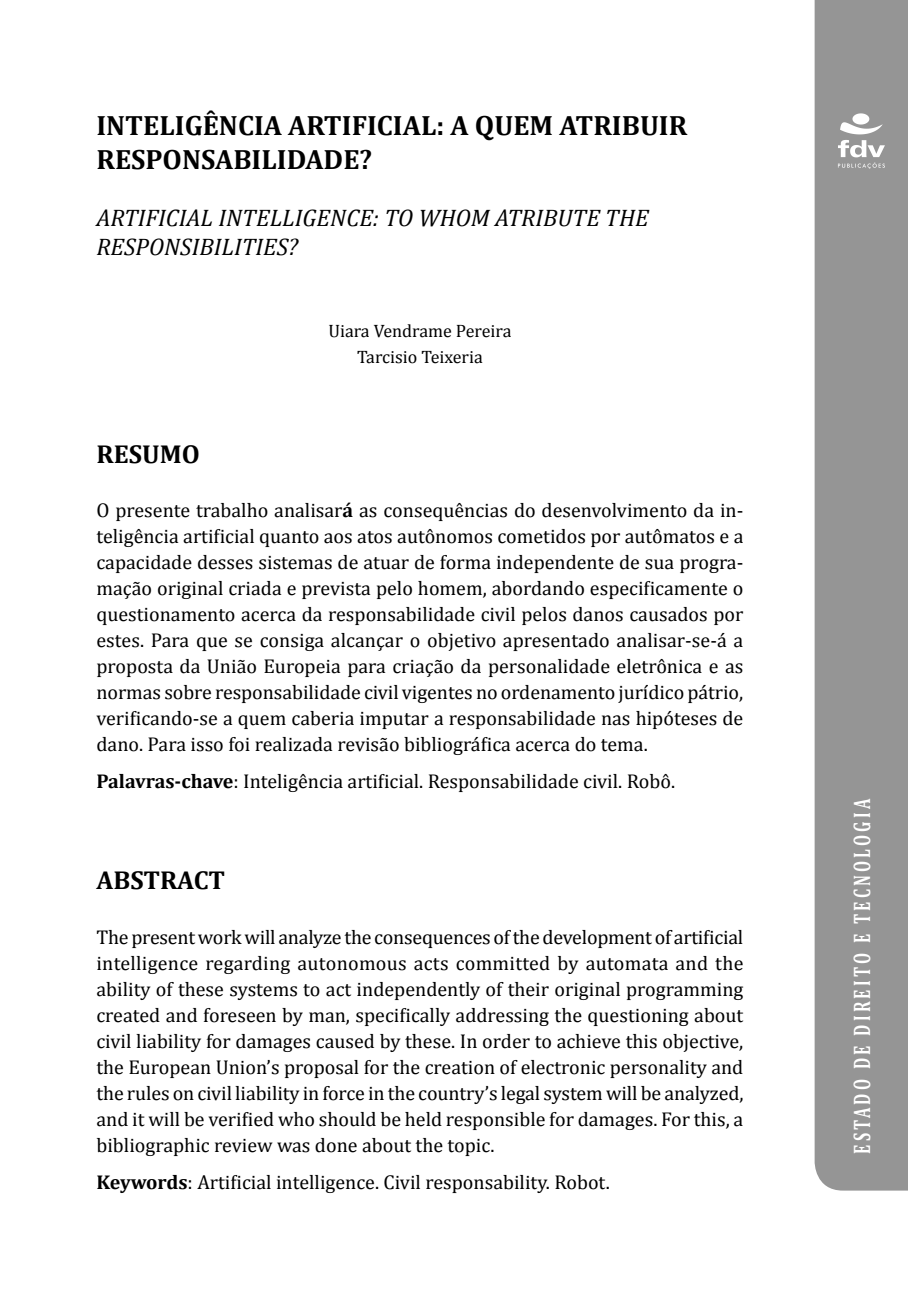
<style>
.page{position:relative;width:908px;height:1304px;background:#fff}
.page>*{position:absolute;margin:0;border:0;box-sizing:border-box;transform-origin:0 0}
.t1{font:700 28px/33.6px "Cambria";color:#000}
.t2{font:700 26px "Cambria";color:#000}
.t3{font:italic 24px/28.8px "Cambria";color:#000}
.t4{font:700 24px "Cambria";letter-spacing:.2em;color:#fff;scale:.67 1}
.t5{font:20px/26px "Cambria";color:#000;text-align:justify}
.t6{font:18px/26px "Cambria";color:#000;text-align:center}
.s1{font-weight:700}
</style>
<div class="page">
<div style="left:814px;top:0;width:93px;height:1191px;background:#959595"></div>
<svg style="left:837px;top:113px;width:47px;height:56px"></svg>
<h1 class="t1" style="left:96px;top:108px;width:592px">INTELIGÊNCIA ARTIFICIAL: A QUEM ATRIBUIR<br>RESPONSABILIDADE?</h1>
<p class="t3" style="left:96px;top:202px;width:553px">ARTIFICIAL INTELLIGENCE: TO WHOM ATRIBUTE THE<br>RESPONSIBILITIES?</p>
<p class="t6" style="left:328px;top:318px;width:184px">Uiara Vendrame Pereira<br>Tarcisio Teixeria</p>
<h2 class="t2" style="left:96px;top:435px;width:105px">RESUMO</h2>
<p class="t5" style="left:96px;top:497px;width:648px">O presente trabalho analisar<span class="s1">á</span> as consequências do desenvolvimento da in&shy;teligência artificial quanto aos atos autônomos cometidos por autômatos e a capacidade desses sistemas de atuar de forma independente de sua progra&shy;mação original criada e prevista pelo homem, abordando especificamente o questionamento acerca da responsabilidade civil pelos danos causados por estes. Para que se consiga alcançar o objetivo apresentado analisar-se-á a proposta da União Europeia para criação da personalidade eletrônica e as normas sobre responsabilidade civil vigentes no ordenamento jurídico pátrio, verificando-se a quem caberia imputar a responsabilidade nas hipóteses de dano. Para isso foi realizada revisão bibliográfica acerca do tema.</p>
<p class="t5" style="left:96px;top:768px;width:580px"><span class="s1">Palavras-chave</span>: Inteligência artificial. Responsabilidade civil. Robô.</p>
<h2 class="t2" style="left:96px;top:862px;width:130px">ABSTRACT</h2>
<p class="t5" style="left:96px;top:924px;width:648px">The present work will analyze the consequences of the development of artificial intelligence regarding autonomous acts committed by automata and the ability of these systems to act independently of their original programming created and foreseen by man, specifically addressing the questioning about civil liability for damages caused by these. In order to achieve this objective, the European Union’s proposal for the creation of electronic personality and the rules on civil liability in force in the country’s legal system will be analyzed, and it will be verified who should be held responsible for damages. For this, a bibliographic review was done about the topic.</p>
<p class="t5" style="left:96px;top:1169px;width:514px"><span class="s1">Keywords</span>: Artificial intelligence. Civil responsability. Robot.</p>
<p class="t4" style="left:844px;top:1154px;width:531px;rotate:-90deg">ESTADO DE DIREITO E TECNOLOGIA</p>
</div>
